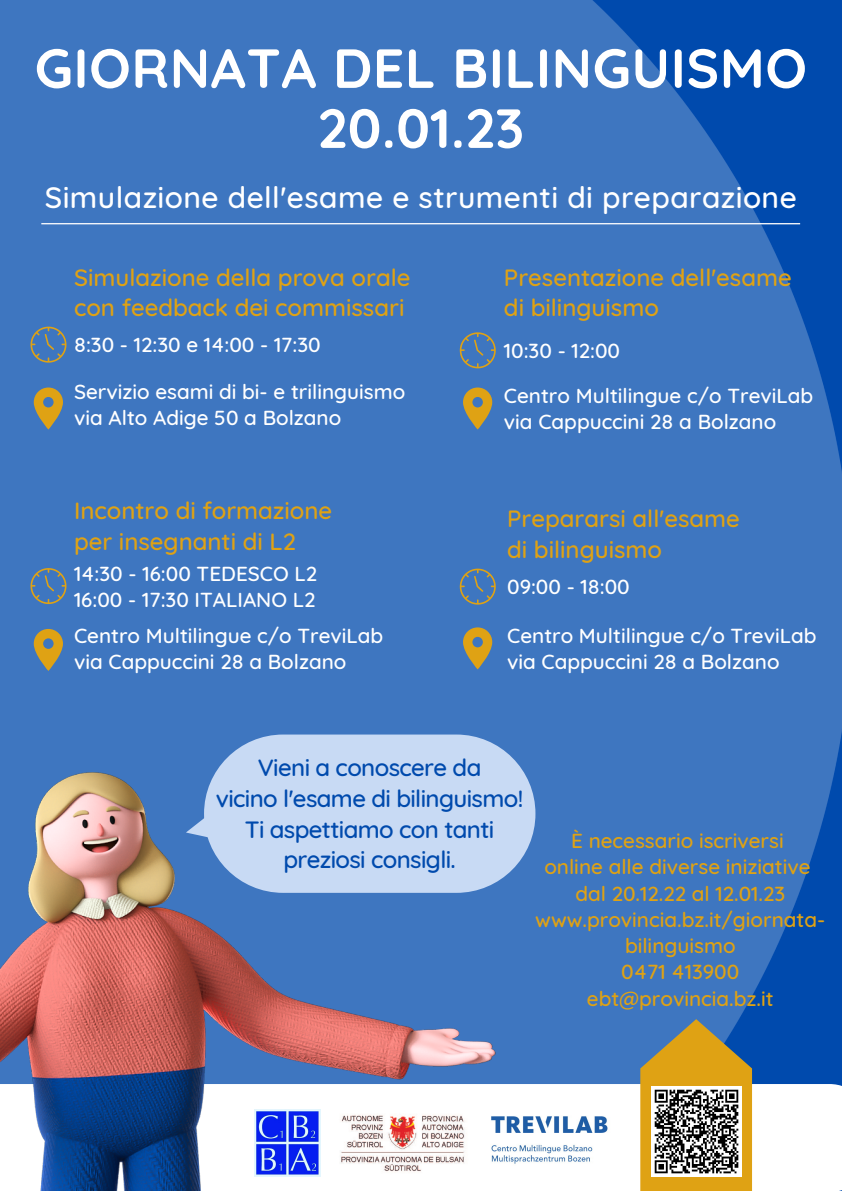
<style>
.page{position:relative;width:842px;height:1191px;background:#fff}
.page>*{position:absolute;margin:0;border:0;box-sizing:border-box;transform-origin:0 0}
.t1{font:700 55px/60px "Quicksand";letter-spacing:.01em;color:#fff;text-align:center}
.t2{font:500 30px "Quicksand";letter-spacing:.015em;color:#fff}
.t3{font:500 24px/30.7px "Quicksand";color:#dfa214}
.t4{font:500 24px/30.7px "Quicksand";letter-spacing:-.025em;color:#004aad;text-align:center}
.t5{font:500 20.7px/26.2px "Quicksand";color:#fff}
.t6{font:500 20.7px/26.2px "Quicksand";color:#dfa214;text-align:center}
</style>
<div class="page">
<img style="left:0;top:0;width:842px;height:1083px">
<svg style="left:41px;top:223px;width:759px;height:1px"></svg>
<svg style="left:31px;top:326px;width:35px;height:36px"></svg>
<svg style="left:34px;top:387px;width:29px;height:42px"></svg>
<img style="left:496px;top:1116px;width:112px;height:48px">
<img style="left:0;top:772px;width:496px;height:418px">
<img style="left:254px;top:1109px;width:67px;height:66px">
<img style="left:336px;top:1109px;width:133px;height:66px">
<svg style="left:460px;top:332px;width:36px;height:36px"></svg>
<svg style="left:463px;top:387px;width:29px;height:42px"></svg>
<svg style="left:31px;top:568px;width:35px;height:36px"></svg>
<svg style="left:34px;top:629px;width:29px;height:42px"></svg>
<svg style="left:460px;top:568px;width:36px;height:36px"></svg>
<svg style="left:463px;top:627px;width:29px;height:42px"></svg>
<div style="left:170px;top:735px;width:188px;height:190px;background:#3e76c0"></div>
<div style="left:204px;top:734px;width:331px;height:158px;background:#c8daf4;border-radius:79px"></div>
<svg style="left:640px;top:1018px;width:112px;height:172px;background:#b19544"></svg>
<img style="left:651px;top:1085px;width:90px;height:90px">
<h1 class="t1" style="left:35px;top:37px;width:774px">GIORNATA DEL BILINGUISMO<br>20.01.23</h1>
<h2 class="t2" style="left:45px;top:178px;width:753px">Simulazione dell'esame e strumenti di preparazione</h2>
<p class="t3" style="left:74px;top:261px;width:338px">Simulazione della prova orale con feedback dei commissari</p>
<p class="t5" style="left:74px;top:331px;width:248px">8:30 - 12:30 e 14:00 - 17:30</p>
<p class="t5" style="left:74px;top:378px;width:333px">Servizio esami di bi- e trilinguismo via Alto Adige 50 a Bolzano</p>
<p class="t3" style="left:74px;top:494px;width:260px">Incontro di formazione per insegnanti di L2</p>
<p class="t5" style="left:74px;top:560px;width:245px">14:30 - 16:00 TEDESCO L2<br>16:00 - 17:30 ITALIANO L2</p>
<p class="t5" style="left:74px;top:622px;width:311px">Centro Multilingue c/o TreviLab via Cappuccini 28 a Bolzano</p>
<p class="t3" style="left:504px;top:261px;width:289px">Presentazione dell'esame di bilinguismo</p>
<p class="t5" style="left:504px;top:328px;width:311px;line-height:45px">10:30 - 12:00<br>Centro Multilingue c/o TreviLab</p>
<p class="t5" style="left:504px;top:408px;width:274px">via Cappuccini 28 a Bolzano</p>
<p class="t3" style="left:507px;top:502px;width:234px">Prepararsi all'esame di bilinguismo</p>
<p class="t5" style="left:507px;top:573px;width:124px">09:00 - 18:00</p>
<p class="t5" style="left:507px;top:622px;width:311px">Centro Multilingue c/o TreviLab via Cappuccini 28 a Bolzano</p>
<p class="t4" style="left:216px;top:751px;width:309px">Vieni a conoscere da<br>vicino l'esame di bilinguismo!<br>Ti aspettiamo con tanti preziosi consigli.</p>
<p class="t6" style="left:535px;top:827px;width:291px">È necessario iscriversi<br>online alle diverse iniziative dal 20.12.22 al 12.01.23 www.provincia.bz.it/giornata&shy;bilinguismo<br>0471 413900 ebt@provincia.bz.it</p>
</div>
